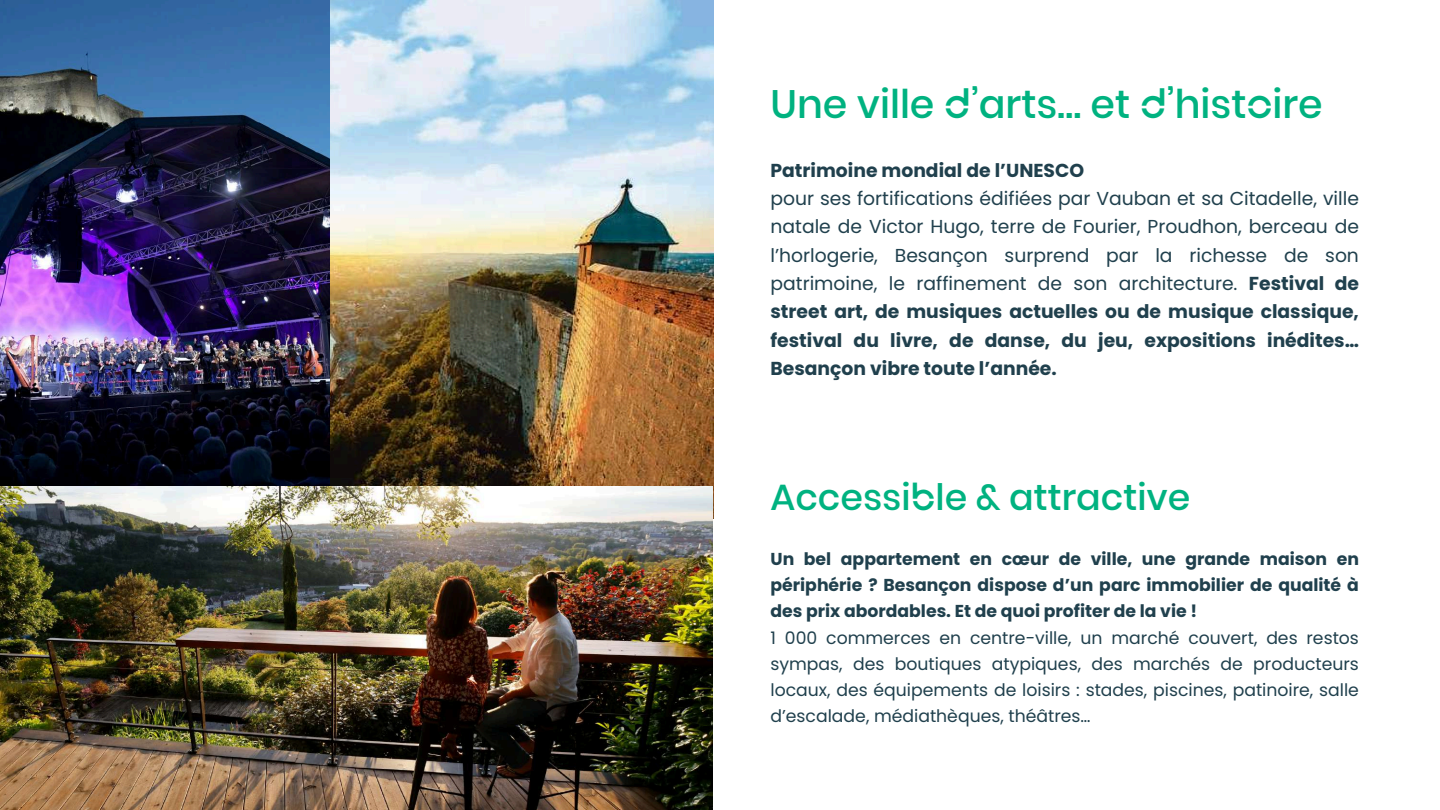
<style>
.page{position:relative;width:1440px;height:810px;background:#fff}
.page>*{position:absolute;margin:0;border:0;box-sizing:border-box;transform-origin:0 0}
.t1{font:39.6px "Poppins Mediumcustom";color:#00b280}
.t2{font:36.4px "Poppins Mediumcustom";color:#00b280}
.t3{font:18.8px/28.4px "Poppins";color:#20404d;text-align:justify}
.t4{font:700 18.8px "Poppins";color:#20404d}
.t5{font:17.2px/26.2px "Poppins";color:#20404d;text-align:justify}
.t6{font:700 17.2px/26.2px "Poppins";color:#20404d;text-align:justify}
.s1{font-weight:700}
</style>
<div class="page">
<img style="left:330px;top:0;width:383px;height:486px">
<img style="left:0;top:0;width:330px;height:486px">
<img style="left:0;top:486px;width:713px;height:324px">
<h1 class="t1" style="left:771px;top:76px;width:554px">Une ville d’arts… et d’histoire</h1>
<p class="t4" style="left:771px;top:157px;width:315px">Patrimoine mondial de l’UNESCO</p>
<p class="t3" style="left:771px;top:184px;width:590px">pour ses fortifications édifiées par Vauban et sa Citadelle, ville natale de Victor Hugo, terre de Fourier, Proudhon, berceau de l’horlogerie, Besançon surprend par la richesse de son patrimoine, le raffinement de son architecture. <span class="s1">Festival de street art, de musiques actuelles ou de musique classique, festival du livre, de danse, du jeu, expositions inédites… Besançon vibre toute l’année.</span></p>
<h2 class="t2" style="left:771px;top:472px;width:422px">Accessible &amp; attractive</h2>
<p class="t6" style="left:771px;top:546px;width:590px">Un bel appartement en cœur de ville, une grande maison en périphérie ? Besançon dispose d’un parc immobilier de qualité à des prix abordables. Et de quoi profiter de la vie !</p>
<p class="t5" style="left:771px;top:624px;width:590px">1 000 commerces en centre-ville, un marché couvert, des restos sympas, des boutiques atypiques, des marchés de producteurs locaux, des équipements de loisirs : stades, piscines, patinoire, salle d’escalade, médiathèques, théâtres…</p>
</div>
